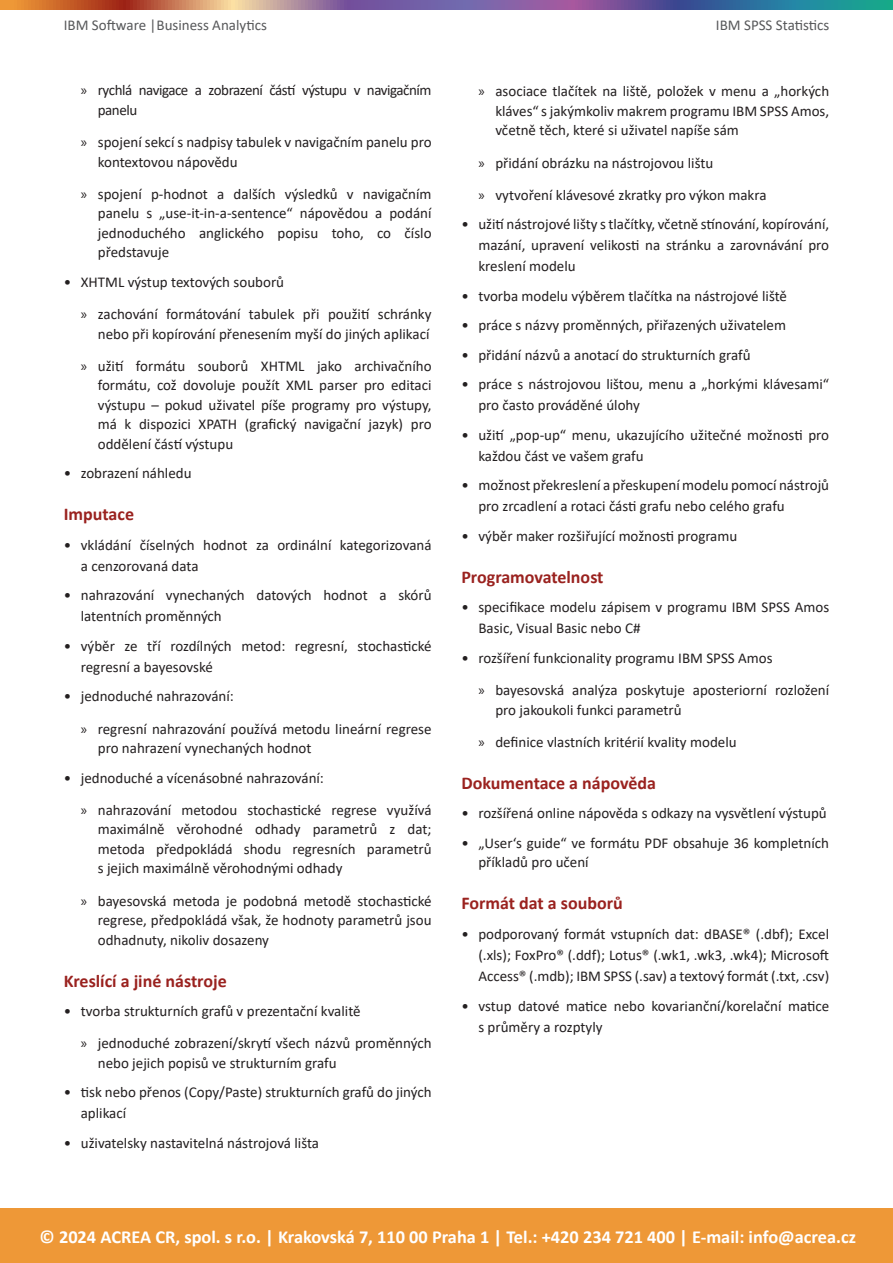
<style>
.page{position:relative;width:893px;height:1263px;background:#fff}
.page>*{position:absolute;margin:0;border:0;box-sizing:border-box;transform-origin:0 0}
.t1{font:700 18.3px "Calibri";color:#fff}
.t2{font:700 18px "Calibri";color:#9a221f}
.t3{font:15px/19.5px "Calibri";color:#231f20}
.t4{font:15px/19.5px "Calibri";letter-spacing:-.03em;color:#231f20}
.t5{font:15px "Calibri";color:#57585a}
.s1{font-family:"Myriad Pro"}
</style>
<div class="page">
<div style="left:0;top:1209px;width:893px;height:54px;background:#ee9837"></div>
<svg style="left:0;top:0;width:893px;height:9px;background:#827085"></svg>
<p class="t5" style="left:64px;top:14px;width:205px">IBM Software |Business Analytics</p>
<p class="t5" style="left:716px;top:14px;width:115px">IBM SPSS Statistics</p>
<p class="t4" style="left:98px;top:80px;width:335px;text-indent:-17px"><span class="s1">»</span> rychlá navigace a zobrazení částí výstupu v navigačním panelu</p>
<p class="t3" style="left:98px;top:132px;width:335px;text-indent:-17px"><span class="s1">»</span> spojení sekcí s nadpisy tabulek v navigačním panelu pro kontextovou nápovědu</p>
<p class="t3" style="left:98px;top:184px;width:335px;text-align:justify;text-indent:-17px"><span class="s1">»</span> spojení p‐hodnot a dalších výsledků v navigačním panelu s „use‐it‐in‐a‐sentence“ nápovědou a podání jednoduchého anglického popisu toho, co číslo představuje</p>
<p class="t3" style="left:64px;top:272px;width:222px">• XHTML výstup textových souborů</p>
<p class="t3" style="left:81px;top:304px;width:352px;text-align:right"><span class="s1">»</span> zachování formátování tabulek při použití schránky nebo při kopírování přenesením myší do jiných aplikací</p>
<p class="t3" style="left:98px;top:356px;width:335px;text-align:justify;text-indent:-17px"><span class="s1">»</span> užití formátu souborů XHTML jako archivačního formátu, což dovoluje použít XML parser pro editaci výstupu – pokud uživatel píše programy pro výstupy, má k dispozici XPATH (grafický navigační jazyk) pro oddělení částí výstupu</p>
<p class="t3" style="left:64px;top:463px;width:129px">• zobrazení náhledu</p>
<p class="t2" style="left:64px;top:502px;width:72px">Imputace</p>
<p class="t3" style="left:81px;top:534px;width:352px;line-height:21px;text-indent:-17px">• vkládání číselných hodnot za ordinální kategorizovaná a cenzorovaná data</p>
<p class="t3" style="left:81px;top:584px;width:352px;line-height:21px;text-indent:-17px">• nahrazování vynechaných datových hodnot a skórů latentních proměnných</p>
<p class="t3" style="left:81px;top:635px;width:352px;line-height:21px;text-indent:-17px">• výběr ze tří rozdílných metod: regresní, stochastické regresní a bayesovské</p>
<p class="t3" style="left:64px;top:686px;width:172px">• jednoduché nahrazování:</p>
<p class="t3" style="left:98px;top:718px;width:335px;text-indent:-17px"><span class="s1">»</span> regresní nahrazování používá metodu lineární regrese pro nahrazení vynechaných hodnot</p>
<p class="t3" style="left:64px;top:767px;width:262px">• jednoduché a vícenásobné nahrazování:</p>
<p class="t3" style="left:98px;top:800px;width:335px;text-align:justify;text-indent:-17px"><span class="s1">»</span> nahrazování metodou stochastické regrese využívá maximálně věrohodné odhady parametrů z dat; metoda předpokládá shodu regresních parametrů s jejich maximálně věrohodnými odhady</p>
<p class="t3" style="left:98px;top:890px;width:335px;text-align:justify;text-indent:-17px"><span class="s1">»</span> bayesovská metoda je podobná metodě stochastické regrese, předpokládá však, že hodnoty parametrů jsou odhadnuty, nikoliv dosazeny</p>
<p class="t2" style="left:64px;top:968px;width:164px">Kreslící a jiné nástroje</p>
<p class="t3" style="left:64px;top:1001px;width:298px">• tvorba strukturních grafů v prezentační kvalitě</p>
<p class="t3" style="left:98px;top:1033px;width:335px;text-indent:-17px"><span class="s1">»</span> jednoduché zobrazení/skrytí všech názvů proměnných nebo jejich popisů ve strukturním grafu</p>
<p class="t3" style="left:81px;top:1081px;width:352px;line-height:21px;text-indent:-17px">• tisk nebo přenos (Copy/Paste) strukturních grafů do jiných aplikací</p>
<p class="t3" style="left:64px;top:1133px;width:257px">• uživatelsky nastavitelná nástrojová lišta</p>
<p class="t3" style="left:495px;top:81px;width:335px;text-align:justify;text-indent:-17px"><span class="s1">»</span> asociace tlačítek na liště, položek v menu a „horkých kláves“ s jakýmkoliv makrem programu IBM SPSS Amos, včetně těch, které si uživatel napíše sám</p>
<p class="t3" style="left:478px;top:152px;width:236px"><span class="s1">»</span> přidání obrázku na nástrojovou lištu</p>
<p class="t3" style="left:478px;top:185px;width:290px"><span class="s1">»</span> vytvoření klávesové zkratky pro výkon makra</p>
<p class="t3" style="left:478px;top:213px;width:352px;line-height:21px;text-align:justify;text-indent:-17px">• užití nástrojové lišty s tlačítky, včetně stínování, kopírování, mazání, upravení velikosti na stránku a zarovnávání pro kreslení modelu</p>
<p class="t3" style="left:461px;top:286px;width:327px">• tvorba modelu výběrem tlačítka na nástrojové liště</p>
<p class="t3" style="left:461px;top:315px;width:326px">• práce s názvy proměnných, přiřazených uživatelem</p>
<p class="t3" style="left:461px;top:345px;width:291px">• přidání názvů a anotací do strukturních grafů</p>
<p class="t3" style="left:478px;top:373px;width:352px;line-height:21px;text-indent:-17px">• práce s nástrojovou lištou, menu a „horkými klávesami“ pro často prováděné úlohy</p>
<p class="t3" style="left:478px;top:424px;width:352px;line-height:21px;text-indent:-17px">• užití „pop‐up“ menu, ukazujícího užitečné možnosti pro každou část ve vašem grafu</p>
<p class="t3" style="left:478px;top:474px;width:352px;line-height:21px;text-indent:-17px">• možnost překreslení a přeskupení modelu pomocí nástrojů pro zrcadlení a rotaci části grafu nebo celého grafu</p>
<p class="t3" style="left:461px;top:526px;width:277px">• výběr maker rozšiřující možnosti programu</p>
<p class="t2" style="left:461px;top:564px;width:144px">Programovatelnost</p>
<p class="t3" style="left:478px;top:596px;width:352px;line-height:21px;text-indent:-17px">• specifikace modelu zápisem v programu IBM SPSS Amos<br>Basic, Visual Basic nebo C#</p>
<p class="t3" style="left:461px;top:648px;width:313px">• rozšíření funkcionality programu IBM SPSS Amos</p>
<p class="t3" style="left:495px;top:680px;width:335px;text-indent:-17px"><span class="s1">»</span> bayesovská analýza poskytuje aposteriorní rozložení pro jakoukoli funkci parametrů</p>
<p class="t3" style="left:478px;top:732px;width:260px"><span class="s1">»</span> definice vlastních kritérií kvality modelu</p>
<p class="t2" style="left:461px;top:770px;width:196px">Dokumentace a nápověda</p>
<p class="t3" style="left:461px;top:803px;width:367px">• rozšířená online nápověda s odkazy na vysvětlení výstupů</p>
<p class="t3" style="left:478px;top:833px;width:352px;text-indent:-17px">• „User‘s guide“ ve formátu PDF obsahuje 36 kompletních příkladů pro učení</p>
<p class="t2" style="left:461px;top:891px;width:163px">Formát dat a souborů</p>
<p class="t3" style="left:478px;top:923px;width:352px;line-height:21px;text-align:justify;text-indent:-17px">• podporovaný formát vstupních dat: dBASE® (.dbf); Excel (.xls); FoxPro® (.ddf); Lotus® (.wk1, .wk3, .wk4); Microsoft Access® (.mdb); IBM SPSS (.sav) a textový formát (.txt, .csv)</p>
<p class="t3" style="left:478px;top:995px;width:352px;line-height:21px;text-indent:-17px">• vstup datové matice nebo kovarianční/korelační matice s průměry a rozptyly</p>
<p class="t1" style="left:40px;top:1224px;width:818px">© 2024 ACREA CR, spol. s r.o. | Krakovská 7, 110 00 Praha 1 | Tel.: +420 234 721 400 | E-mail: info@acrea.cz</p>
</div>
